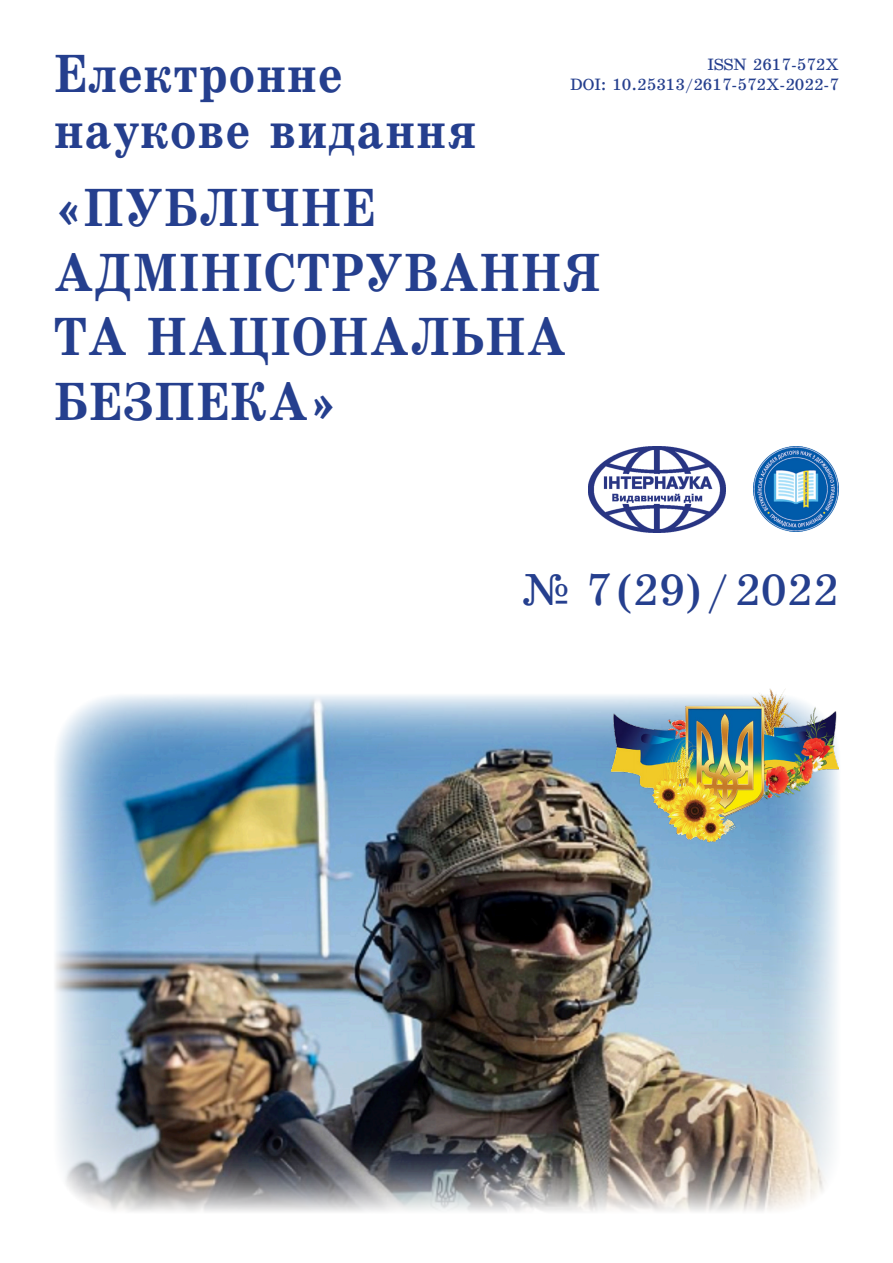
<style>
.page{position:relative;width:893px;height:1263px;background:#fff}
.page>*{position:absolute;margin:0;border:0;box-sizing:border-box;transform-origin:0 0}
.Название_укр{font:700 54px "Ukrainian School";letter-spacing:.025em;color:#253f8e;scale:.9 1}
.t1{font:45px "Ukrainian School";color:#253f8e}
.t2{font:16.5px "Ukrainian School";color:#253f8e}
</style>
<div class="page">
<img style="left:55px;top:695px;width:783px;height:517px">
<img style="left:754px;top:446px;width:85px;height:86px">
<img style="left:589px;top:446px;width:136px;height:86px">
<img style="left:611px;top:689px;width:228px;height:156px">
<p class="Название_укр" style="left:54px;top:45px;width:322px">Електронне</p>
<p class="Название_укр" style="left:54px;top:101px;width:471px">наукове видання</p>
<p class="Название_укр" style="left:54px;top:179px;width:358px">«ПУБЛІЧНЕ</p>
<p class="Название_укр" style="left:54px;top:244px;width:609px">АДМІНІСТРУВАННЯ</p>
<p class="Название_укр" style="left:54px;top:308px;width:570px">ТА НАЦІОНАЛЬНА</p>
<p class="Название_укр" style="left:54px;top:373px;width:317px">БЕЗПЕКА»</p>
<p class="t2" style="left:707px;top:56px;width:133px">ISSN 2617-572X</p>
<p class="t2" style="left:570px;top:75px;width:270px">DOI: 10.25313/2617-572X-2022-7</p>
<p class="t1" style="left:522px;top:565px;width:318px">№ 7(29) /2022</p>
</div>
